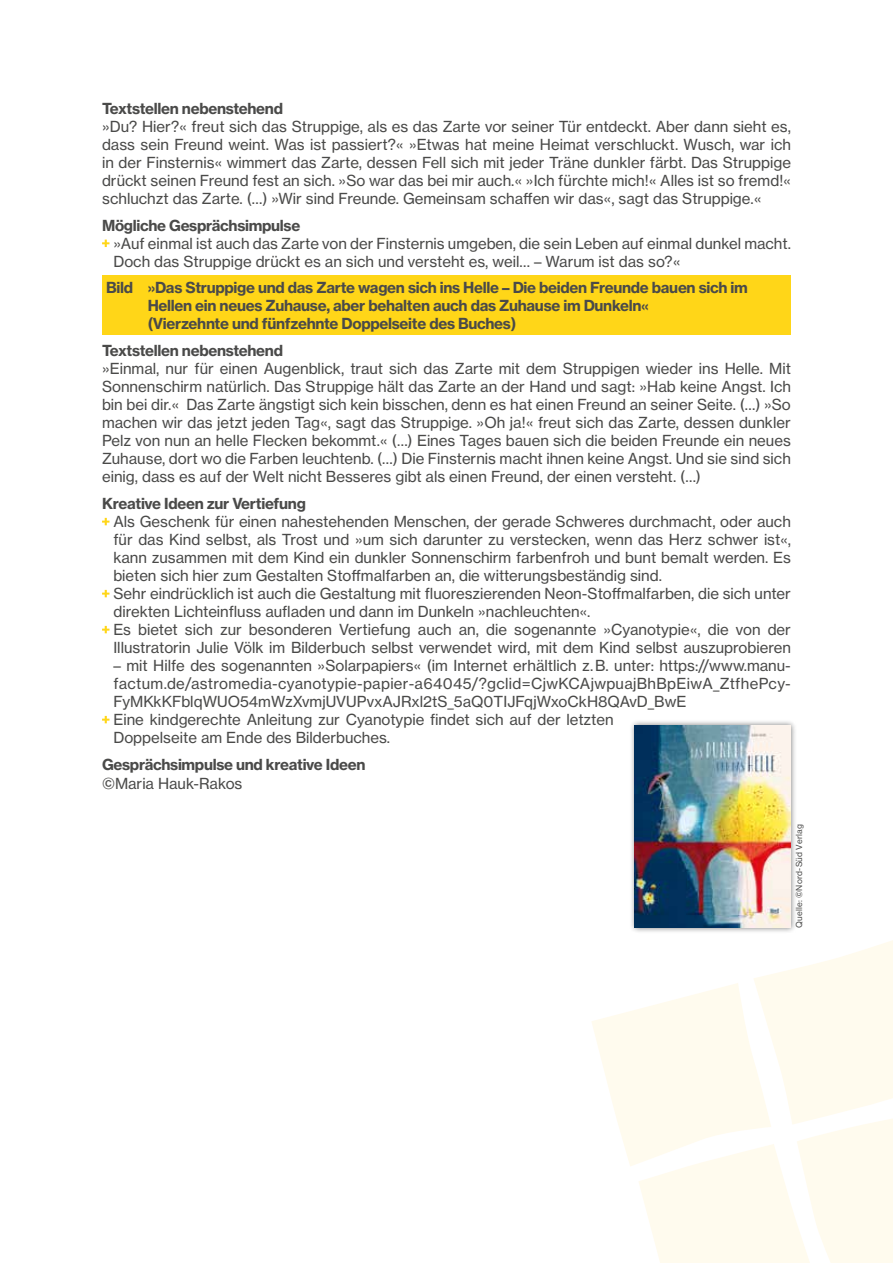
<style>
.page{position:relative;width:893px;height:1263px;background:#fff}
.page>*{position:absolute;margin:0;border:0;box-sizing:border-box;transform-origin:0 0}
.t1{font:15px/18px "N Haas Grotesk TX Pro 55 Rg";color:#4a4a49}
.t2{font:15px/18px "N Haas Grotesk TX Pro 75 Bd";letter-spacing:-.02em;color:#4a4a49}
.t3{font:8.25px "N Haas Grotesk TX Pro 55 Rg";letter-spacing:.025em;color:#4a4a49}
</style>
<div class="page">
<div style="left:102px;top:276px;width:689px;height:59px;background:#ffd618"></div>
<svg style="left:592px;top:940px;width:301px;height:323px"></svg>
<div style="left:629px;top:719px;width:168px;height:215px;background:#000;opacity:.5"></div>
<img style="left:635px;top:726px;width:156px;height:202px">
<svg style="left:102px;top:240px;width:7px;height:7px"></svg>
<svg style="left:102px;top:518px;width:7px;height:7px"></svg>
<svg style="left:102px;top:590px;width:7px;height:7px"></svg>
<svg style="left:102px;top:626px;width:7px;height:7px"></svg>
<svg style="left:102px;top:716px;width:7px;height:7px"></svg>
<p class="t2" style="left:102px;top:99px;width:182px">Textstellen nebenstehend</p>
<p class="t1" style="left:102px;top:117px;width:690px;text-align:justify">»Du? Hier?« freut sich das Struppige, als es das Zarte vor seiner Tür entdeckt. Aber dann sieht es, dass sein Freund weint. Was ist passiert?« »Etwas hat meine Heimat verschluckt. Wusch, war ich in der Finsternis« wimmert das Zarte, dessen Fell sich mit jeder Träne dunkler färbt. Das Struppige drückt seinen Freund fest an sich. »So war das bei mir auch.« »Ich fürchte mich!« Alles ist so fremd!« schluchzt das Zarte. (…) »Wir sind Freunde. Gemeinsam schaffen wir das«, sagt das Struppige.«</p>
<p class="t2" style="left:102px;top:216px;width:200px">Mögliche Gesprächsimpulse</p>
<p class="t1" style="left:113px;top:234px;width:679px">»Auf einmal ist auch das Zarte von der Finsternis umgeben, die sein Leben auf einmal dunkel macht.<br>Doch das Struppige drückt es an sich und versteht es, weil… – Warum ist das so?«</p>
<p class="t2" style="left:148px;top:279px;width:602px;text-indent:-41px">Bild »Das Struppige und das Zarte wagen sich ins Helle – Die beiden Freunde bauen sich im<br>Hellen ein neues Zuhause, aber behalten auch das Zuhause im Dunkeln«<br>(Vierzehnte und fünfzehnte Doppelseite des Buches)</p>
<p class="t2" style="left:102px;top:341px;width:182px">Textstellen nebenstehend</p>
<p class="t1" style="left:102px;top:359px;width:690px;text-align:justify">»Einmal, nur für einen Augenblick, traut sich das Zarte mit dem Struppigen wieder ins Helle. Mit Sonnenschirm natürlich. Das Struppige hält das Zarte an der Hand und sagt: »Hab keine Angst. Ich bin bei dir.« Das Zarte ängstigt sich kein bisschen, denn es hat einen Freund an seiner Seite. (…) »So machen wir das jetzt jeden Tag«, sagt das Struppige. »Oh ja!« freut sich das Zarte, dessen dunkler Pelz von nun an helle Flecken bekommt.« (…) Eines Tages bauen sich die beiden Freunde ein neues Zuhause, dort wo die Farben leuchtenb. (…) Die Finsternis macht ihnen keine Angst. Und sie sind sich einig, dass es auf der Welt nicht Besseres gibt als einen Freund, der einen versteht. (…)</p>
<p class="t2" style="left:102px;top:494px;width:205px">Kreative Ideen zur Vertiefung</p>
<p class="t1" style="left:113px;top:512px;width:679px">Als Geschenk für einen nahestehenden Menschen, der gerade Schweres durchmacht, oder auch für das Kind selbst, als Trost und »um sich darunter zu verstecken, wenn das Herz schwer ist«, kann zusammen mit dem Kind ein dunkler Sonnenschirm farbenfroh und bunt bemalt werden. Es bieten sich hier zum Gestalten Stoffmalfarben an, die witterungsbeständig sind.<br>Sehr eindrücklich ist auch die Gestaltung mit fluoreszierenden Neon-Stoffmalfarben, die sich unter direkten Lichteinfluss aufladen und dann im Dunkeln »nachleuchten«.<br>Es bietet sich zur besonderen Vertiefung auch an, die sogenannte »Cyanotypie«, die von der Illustratorin Julie Völk im Bilderbuch selbst verwendet wird, mit dem Kind selbst auszuprobieren</p>
<p class="t1" style="left:113px;top:656px;width:679px">– mit Hilfe des sogenannten »Solarpapiers« (im Internet erhältlich z. B. unter: https://www.manu&shy;factum.de/astromedia-cyanotypie-papier-a64045/?gclid=CjwKCAjwpuajBhBpEiwA_ZtfhePcy-FyMKkKFblqWUO54mWzXvmjUVUPvxAJRxl2tS_5aQ0TIJFqjWxoCkH8QAvD_BwE<br>Eine kindgerechte Anleitung zur Cyanotypie findet sich auf der letzten<br>Doppelseite am Ende des Bilderbuches.</p>
<p class="t2" style="left:102px;top:755px;width:265px">Gesprächsimpulse und kreative Ideen</p>
<p class="t1" style="left:102px;top:775px;width:142px">©Maria Hauk-Rakos</p>
<p class="t3" style="left:794px;top:928px;width:105px;rotate:-90deg">Quelle: ©Nord-Süd Verlag</p>
</div>
